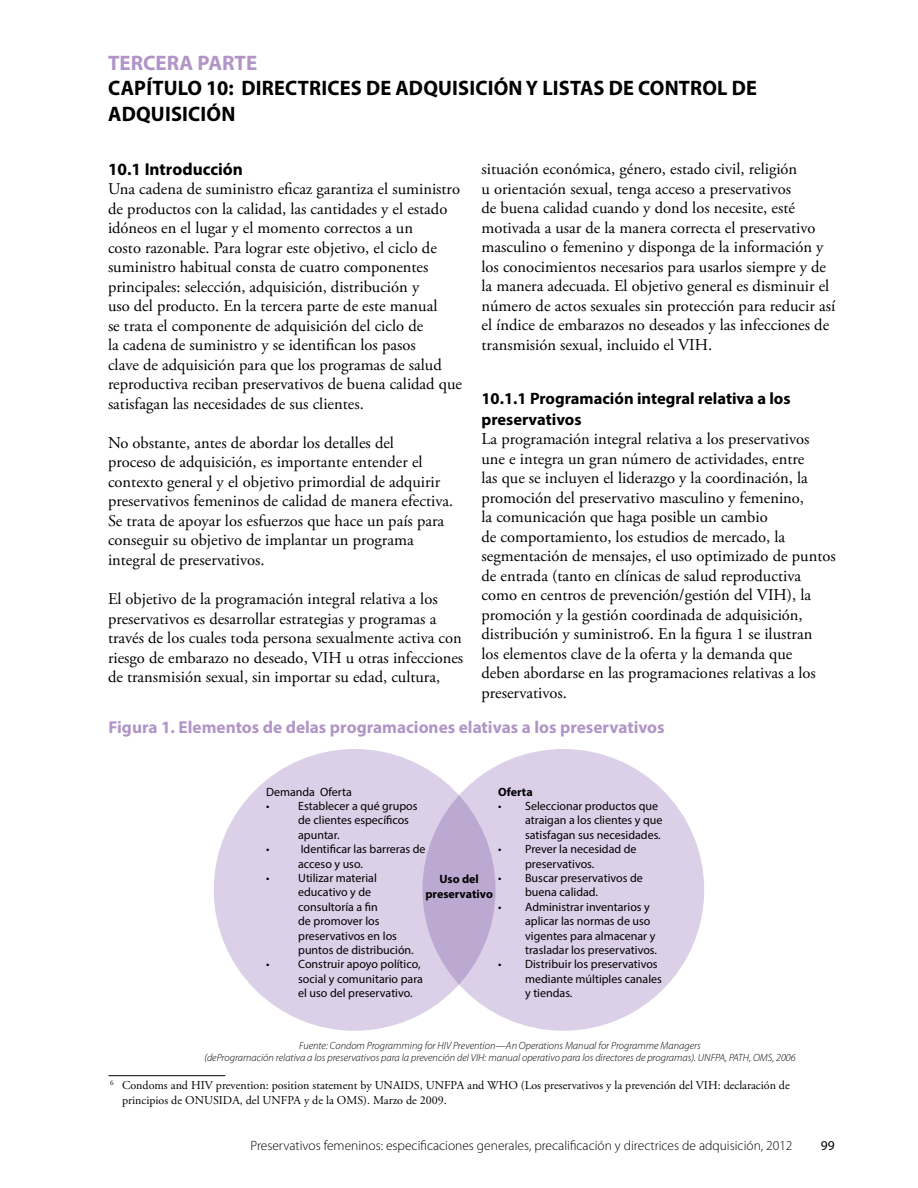
<style>
.page{position:relative;width:918px;height:1188px;background:#fff}
.page>*{position:absolute;margin:0;border:0;box-sizing:border-box;transform-origin:0 0}
.t1{font:700 21px "Myriad Pro";color:#000}
.t2{font:700 21px "Myriad Pro";color:#b195c6}
.t3{font:700 17.25px "Myriad Pro";color:#b195c6}
.t4{font:700 17.25px "Myriad Pro";color:#000}
.t5{font:16.5px/19.5px "Adobe Garamond Pro";color:#000}
.t6{font:700 16.5px/21px "Myriad Pro";color:#000}
.t7{font:300 13.5px "Myriad Pro";color:#000}
.t8{font:13.5px "Myriad Pro";color:#000}
.t9{font:12px/14.4px "Myriad Pro";color:#000}
.t10{font:12px/14.4px "Adobe Garamond Pro";color:#000}
.t11{font:700 12px/14.4px "Myriad Pro";color:#000;text-align:center}
.t12{font:italic 300 10.5px/12.6px "Myriad Pro";color:#000;text-align:center}
</style>
<div class="page">
<div style="left:214px;top:749px;width:282px;height:282px;background:#dbd0e7;border-radius:50%"></div>
<svg style="left:422px;top:749px;width:282px;height:282px;background:#d6cae3"></svg>
<hr style="left:108px;top:1075px;width:117px;height:1px;background:#000">
<p class="t2" style="left:108px;top:49px;width:151px">TERCERA PARTE</p>
<p class="t1" style="left:108px;top:74px;width:26px">Capítulo</p>
<p class="t1" style="left:206px;top:74px;width:62px">10: Directrices</p>
<p class="t1" style="left:366px;top:74px;width:42px">de adquisición</p>
<p class="t1" style="left:526px;top:74px;width:28px">y listas</p>
<p class="t1" style="left:609px;top:74px;width:43px">de control</p>
<p class="t1" style="left:732px;top:74px;width:13px">de</p>
<p class="t1" style="left:108px;top:100px;width:13px">adquisición</p>
<p class="t4" style="left:108px;top:158px;width:136px">10.1 Introducción</p>
<p class="t5" style="left:108px;top:180px;width:356px">Una cadena de suministro eficaz garantiza el suministro de productos con la calidad, las cantidades y el estado idóneos en el lugar y el momento correctos a un<br>costo razonable. Para lograr este objetivo, el ciclo de suministro habitual consta de cuatro componentes principales: selección, adquisición, distribución y<br>uso del producto. En la tercera parte de este manual<br>se trata el componente de adquisición del ciclo de<br>la cadena de suministro y se identifican los pasos<br>clave de adquisición para que los programas de salud reproductiva reciban preservativos de buena calidad que satisfagan las necesidades de sus clientes.</p>
<p class="t5" style="left:108px;top:434px;width:347px">No obstante, antes de abordar los detalles del<br>proceso de adquisición, es importante entender el contexto general y el objetivo primordial de adquirir preservativos femeninos de calidad de manera efectiva.<br>Se trata de apoyar los esfuerzos que hace un país para conseguir su objetivo de implantar un programa integral de preservativos.</p>
<p class="t5" style="left:108px;top:590px;width:357px">El objetivo de la programación integral relativa a los preservativos es desarrollar estrategias y programas a través de los cuales toda persona sexualmente activa con riesgo de embarazo no deseado, VIH u otras infecciones de transmisión sexual, sin importar su edad, cultura,</p>
<p class="t5" style="left:481px;top:160px;width:355px">situación económica, género, estado civil, religión<br>u orientación sexual, tenga acceso a preservativos<br>de buena calidad cuando y dond los necesite, esté motivada a usar de la manera correcta el preservativo masculino o femenino y disponga de la información y los conocimientos necesarios para usarlos siempre y de la manera adecuada. El objetivo general es disminuir el número de actos sexuales sin protección para reducir así el índice de embarazos no deseados y las infecciones de transmisión sexual, incluido el VIH.</p>
<p class="t6" style="left:481px;top:387px;width:311px">10.1.1 Programación integral relativa a los preservativos</p>
<p class="t5" style="left:481px;top:430px;width:356px">La programación integral relativa a los preservativos une e integra un gran número de actividades, entre<br>las que se incluyen el liderazgo y la coordinación, la promoción del preservativo masculino y femenino,<br>la comunicación que haga posible un cambio<br>de comportamiento, los estudios de mercado, la segmentación de mensajes, el uso optimizado de puntos de entrada (tanto en clínicas de salud reproductiva como en centros de prevención/gestión del VIH), la promoción y la gestión coordinada de adquisición, distribución y suministro6. En la figura 1 se ilustran<br>los elementos clave de la oferta y la demanda que<br>deben abordarse en las programaciones relativas a los preservativos.</p>
<p class="t3" style="left:108px;top:716px;width:558px">Figura 1. Elementos de delas programaciones elativas a los preservativos</p>
<p class="t9" style="left:266px;top:784px;width:87px">Demanda Oferta</p>
<p class="t9" style="left:266px;top:799px;width:153px">• Establecer a qué grupos</p>
<p class="t9" style="left:298px;top:813px;width:112px">de clientes específicos</p>
<p class="t9" style="left:298px;top:827px;width:43px">apuntar.</p>
<p class="t9" style="left:266px;top:842px;width:5px">•</p>
<p class="t9" style="left:298px;top:842px;width:129px">Identificar las barreras de acceso y uso.</p>
<p class="t9" style="left:298px;top:871px;width:117px;text-indent:-32px">• Utilizar material educativo y de consultoría a fin<br>de promover los preservativos en los puntos de distribución.</p>
<p class="t9" style="left:298px;top:957px;width:126px;text-indent:-32px">• Construir apoyo político, social y comunitario para el uso del preservativo.</p>
<p class="t11" style="left:498px;top:784px;width:36px">Oferta</p>
<p class="t9" style="left:525px;top:799px;width:139px;text-indent:-27px">• Seleccionar productos que atraigan a los clientes y que satisfagan sus necesidades.</p>
<p class="t9" style="left:525px;top:842px;width:113px;text-indent:-27px">• Prever la necesidad de preservativos.</p>
<p class="t9" style="left:525px;top:871px;width:119px;text-indent:-27px">• Buscar preservativos de buena calidad.</p>
<p class="t9" style="left:525px;top:899px;width:133px;text-indent:-27px">• Administrar inventarios y aplicar las normas de uso vigentes para almacenar y trasladar los preservativos.</p>
<p class="t9" style="left:525px;top:957px;width:138px;text-indent:-27px">• Distribuir los preservativos mediante múltiples canales y tiendas.</p>
<p class="t11" style="left:425px;top:872px;width:69px">Uso del preservativo</p>
<p class="t12" style="left:204px;top:1039px;width:593px">Fuente: Condom Programming for HIV Prevention—An Operations Manual for Programme Managers<br>(deProgramación relativa a los preservativos para la prevención del VIH: manual operativo para los directores de programas). UNFPA, PATH, OMS, 2006</p>
<p class="t10" style="left:122px;top:1079px;width:669px;text-indent:-12px"><sup>6</sup> Condoms and HIV prevention: position statement by UNAIDS, UNFPA and WHO (Los preservativos y la prevención del VIH: declaración de principios de ONUSIDA, del UNFPA y de la OMS). Marzo de 2009.</p>
<p class="t7" style="left:251px;top:1138px;width:544px">Preservativos femeninos: especificaciones generales, precalificación y directrices de adquisición, 2012</p>
<p class="t8" style="left:821px;top:1137px;width:15px">99</p>
</div>
